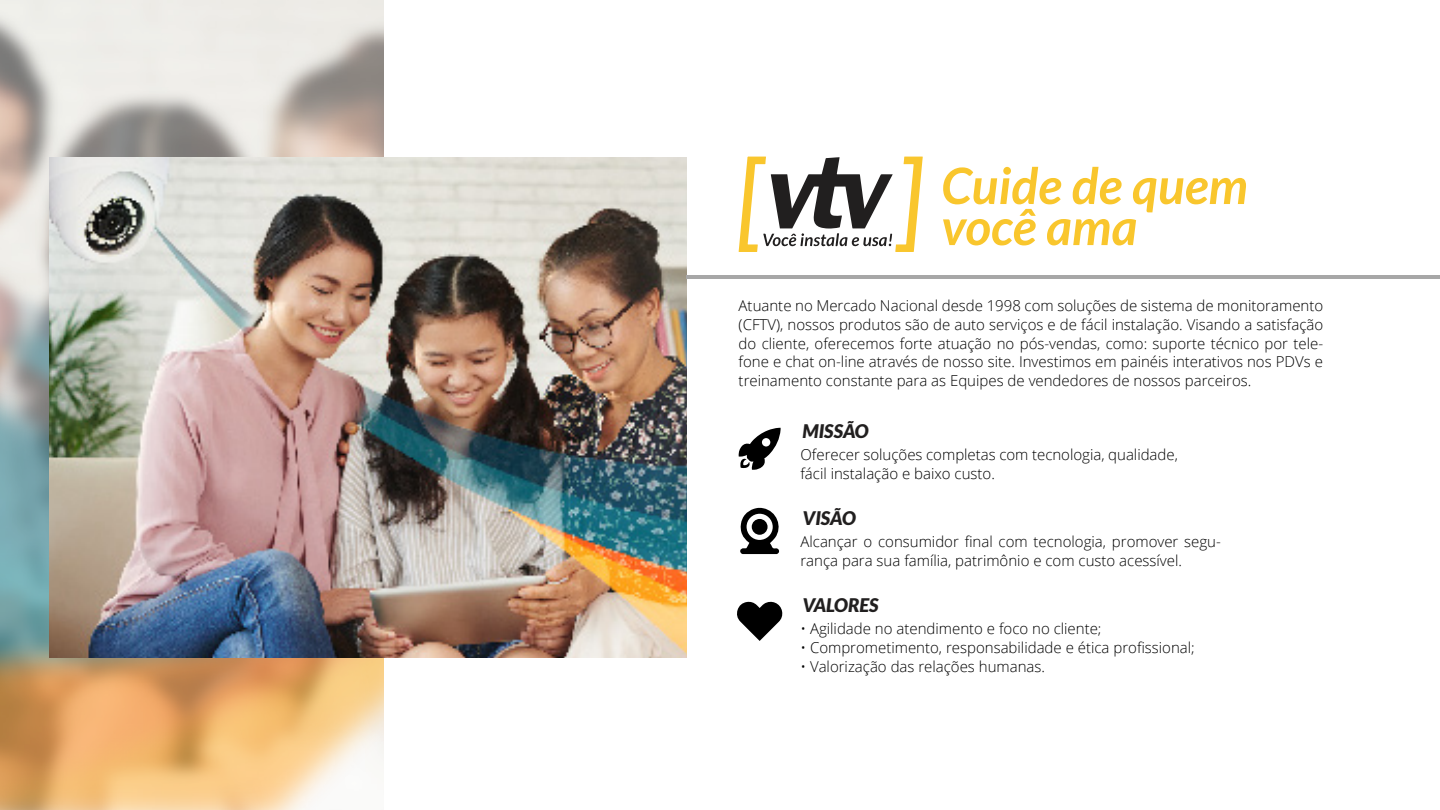
<style>
.page{position:relative;width:1440px;height:810px;background:#fff}
.page>*{position:absolute;margin:0;border:0;box-sizing:border-box;transform-origin:0 0}
.t1{font:italic 700 50.1px/41.1px "Lato";color:#f9c62d}
.t2{font:italic 900 18.75px "Lato";color:#211f1f}
.t3{font:300 15px/18.8px "Open Sans";color:#000}
</style>
<div class="page">
<img style="left:0;top:198px;width:384px;height:612px">
<svg style="left:739px;top:157px;width:184px;height:95px"></svg>
<img style="left:49px;top:158px;width:637px;height:499px">
<hr style="left:686px;top:276px;width:754px;height:3px;background:#a7a7a7">
<svg style="left:739px;top:428px;width:42px;height:42px"></svg>
<svg style="left:740px;top:508px;width:40px;height:46px"></svg>
<div style="left:752px;top:519px;width:16px;height:16px;background:#000;border-radius:50%"></div>
<svg style="left:737px;top:601px;width:46px;height:40px"></svg>
<h1 class="t1" style="left:941px;top:166px;width:308px">Cuide de quem você ama</h1>
<p class="t3" style="left:739px;top:296px;width:586px;text-align:justify">Atuante no Mercado Nacional desde 1998 com soluções de sistema de monitoramento (CFTV), nossos produtos são de auto serviços e de fácil instalação. Visando a satisfação do cliente, oferecemos forte atuação no pós-vendas, como: suporte técnico por tele&shy;fone e chat on-line através de nosso site. Investimos em painéis interativos nos PDVs e treinamento constante para as Equipes de vendedores de nossos parceiros.</p>
<p class="t2" style="left:803px;top:420px;width:68px">MISSÃO</p>
<p class="t3" style="left:800px;top:445px;width:379px">Oferecer soluções completas com tecnologia, qualidade, fácil instalação e baixo custo.</p>
<p class="t2" style="left:803px;top:507px;width:55px">VISÃO</p>
<p class="t3" style="left:800px;top:532px;width:422px">Alcançar o consumidor final com tecnologia, promover segu&shy;rança para sua família, patrimônio e com custo acessível.</p>
<p class="t2" style="left:803px;top:594px;width:78px">VALORES</p>
<p class="t3" style="left:800px;top:619px;width:303px">• Agilidade no atendimento e foco no cliente;</p>
<p class="t3" style="left:800px;top:638px;width:396px">• Comprometimento, responsabilidade e ética profissional;</p>
<p class="t3" style="left:800px;top:657px;width:246px">• Valorização das relações humanas.</p>
</div>
